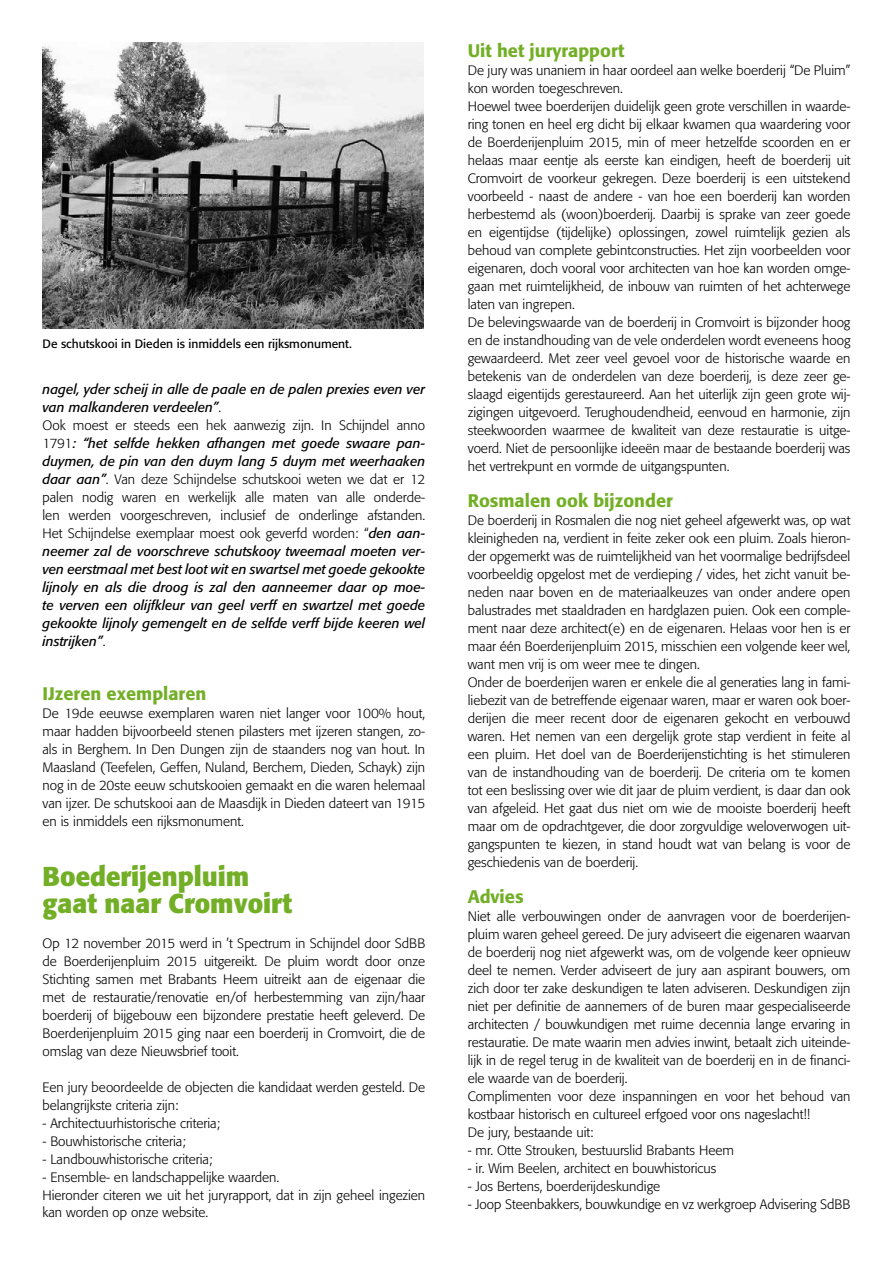
<style>
.page{position:relative;width:893px;height:1263px;background:#fff}
.page>*{position:absolute;margin:0;border:0;box-sizing:border-box;transform-origin:0 0}
.t1{font:700 27px/27px "Formata";color:#73af26;scale:.95 1}
.t2{font:500 18px "Formata";color:#73af26}
.t3{font:300 13.5px/18px "Formata";color:#000}
.t4{font:italic 13.5px/18px "Formata";color:#000}
.t5{font:12px "Formata";color:#000}
.s1{font-weight:300;font-style:normal}
</style>
<div class="page">
<img style="left:43px;top:43px;width:381px;height:285px">
<p class="t5" style="left:43px;top:337px;width:311px">De schutskooi in Dieden is inmiddels een rijksmonument.</p>
<p class="t4" style="left:43px;top:380px;width:384px">nagel, yder scheij in alle de paale en de palen prexies even ver van malkanderen verdeelen”<span class="s1">.<br>Ook moest er steeds een hek aanwezig zijn. In Schijndel anno 1791</span>: “het selfde hekken afhangen met goede swaare pan&shy;duymen, de pin van den duym lang 5 duym met weerhaaken daar aan”<span class="s1">. Van deze Schijndelse schutskooi weten we dat er 12 palen nodig waren en werkelijk alle maten van alle onderde&shy;len werden voorgeschreven, inclusief de onderlinge afstanden.<br>Het Schijndelse exemplaar moest ook geverfd worden: “</span>den aan&shy;neemer zal de voorschreve schutskooy tweemaal moeten ver&shy;ven eerstmaal met best loot wit en swartsel met goede gekookte lijnoly en als die droog is zal den aanneemer daar op moe&shy;te verven een olijfkleur van geel verff en swartzel met goede gekookte lijnoly gemengelt en de selfde verff bijde keeren wel instrijken”<span class="s1">.</span></p>
<h2 class="t2" style="left:43px;top:682px;width:165px">IJzeren exemplaren</h2>
<p class="t3" style="left:43px;top:704px;width:384px;text-align:justify">De 19de eeuwse exemplaren waren niet langer voor 100% hout, maar hadden bijvoorbeeld stenen pilasters met ijzeren stangen, zo&shy;als in Berghem. In Den Dungen zijn de staanders nog van hout. In Maasland (Teefelen, Geffen, Nuland, Berchem, Dieden, Schayk) zijn nog in de 20ste eeuw schutskooien gemaakt en die waren helemaal van ijzer. De schutskooi aan de Maasdijk in Dieden dateert van 1915 en is inmiddels een rijksmonument.</p>
<h1 class="t1" style="left:43px;top:862px;width:264px">Boederijenpluim gaat naar Cromvoirt</h1>
<p class="t3" style="left:43px;top:934px;width:384px;text-align:justify">Op 12 november 2015 werd in ’t Spectrum in Schijndel door SdBB de Boerderijenpluim 2015 uitgereikt. De pluim wordt door onze Stichting samen met Brabants Heem uitreikt aan de eigenaar die met de restauratie/renovatie en/of herbestemming van zijn/haar boerderij of bijgebouw een bijzondere prestatie heeft geleverd. De Boerderijenpluim 2015 ging naar een boerderij in Cromvoirt, die de omslag van deze Nieuwsbrief tooit.</p>
<p class="t3" style="left:43px;top:1078px;width:384px">Een jury beoordeelde de objecten die kandidaat werden gesteld. De belangrijkste criteria zijn:</p>
<p class="t3" style="left:43px;top:1114px;width:179px">- Architectuurhistorische criteria;</p>
<p class="t3" style="left:43px;top:1132px;width:145px">- Bouwhistorische criteria;</p>
<p class="t3" style="left:43px;top:1150px;width:171px">- Landbouwhistorische criteria;</p>
<p class="t3" style="left:43px;top:1169px;width:384px;line-height:17.5px">- Ensemble- en landschappelijke waarden.<br>Hieronder citeren we uit het juryrapport, dat in zijn geheel ingezien kan worden op onze website.</p>
<h2 class="t2" style="left:468px;top:39px;width:158px">Uit het juryrapport</h2>
<p class="t3" style="left:468px;top:61px;width:384px">De jury was unaniem in haar oordeel aan welke boerderij “De Pluim” kon worden toegeschreven.<br>Hoewel twee boerderijen duidelijk geen grote verschillen in waarde&shy;ring tonen en heel erg dicht bij elkaar kwamen qua waardering voor de Boerderijenpluim 2015, min of meer hetzelfde scoorden en er helaas maar eentje als eerste kan eindigen, heeft de boerderij uit Cromvoirt de voorkeur gekregen. Deze boerderij is een uitstekend voorbeeld - naast de andere - van hoe een boerderij kan worden herbestemd als (woon)boerderij. Daarbij is sprake van zeer goede en eigentijdse (tijdelijke) oplossingen, zowel ruimtelijk gezien als behoud van complete gebintconstructies. Het zijn voorbeelden voor eigenaren, doch vooral voor architecten van hoe kan worden omge&shy;gaan met ruimtelijkheid, de inbouw van ruimten of het achterwege laten van ingrepen.<br>De belevingswaarde van de boerderij in Cromvoirt is bijzonder hoog en de instandhouding van de vele onderdelen wordt eveneens hoog gewaardeerd. Met zeer veel gevoel voor de historische waarde en betekenis van de onderdelen van deze boerderij, is deze zeer ge&shy;slaagd eigentijds gerestaureerd. Aan het uiterlijk zijn geen grote wij&shy;zigingen uitgevoerd. Terughoudendheid, eenvoud en harmonie, zijn steekwoorden waarmee de kwaliteit van deze restauratie is uitge&shy;voerd. Niet de persoonlijke ideeën maar de bestaande boerderij was het vertrekpunt en vormde de uitgangspunten.</p>
<h2 class="t2" style="left:468px;top:489px;width:207px">Rosmalen ook bijzonder</h2>
<p class="t3" style="left:468px;top:511px;width:384px">De boerderij in Rosmalen die nog niet geheel afgewerkt was, op wat kleinigheden na, verdient in feite zeker ook een pluim. Zoals hieron&shy;der opgemerkt was de ruimtelijkheid van het voormalige bedrijfsdeel voorbeeldig opgelost met de verdieping / vides, het zicht vanuit be&shy;neden naar boven en de materiaalkeuzes van onder andere open balustrades met staaldraden en hardglazen puien. Ook een comple&shy;ment naar deze architect(e) en de eigenaren. Helaas voor hen is er maar één Boerderijenpluim 2015, misschien een volgende keer wel, want men vrij is om weer mee te dingen.<br>Onder de boerderijen waren er enkele die al generaties lang in fami&shy;liebezit van de betreffende eigenaar waren, maar er waren ook boer&shy;derijen die meer recent door de eigenaren gekocht en verbouwd waren. Het nemen van een dergelijk grote stap verdient in feite al een pluim. Het doel van de Boerderijenstichting is het stimuleren van de instandhouding van de boerderij. De criteria om te komen tot een beslissing over wie dit jaar de pluim verdient, is daar dan ook van afgeleid. Het gaat dus niet om wie de mooiste boerderij heeft maar om de opdrachtgever, die door zorgvuldige weloverwogen uit&shy;gangspunten te kiezen, in stand houdt wat van belang is voor de geschiedenis van de boerderij.</p>
<h2 class="t2" style="left:468px;top:885px;width:57px">Advies</h2>
<p class="t3" style="left:468px;top:907px;width:384px">Niet alle verbouwingen onder de aanvragen voor de boerderijen&shy;pluim waren geheel gereed. De jury adviseert die eigenaren waarvan de boerderij nog niet afgewerkt was, om de volgende keer opnieuw deel te nemen. Verder adviseert de jury aan aspirant bouwers, om zich door ter zake deskundigen te laten adviseren. Deskundigen zijn niet per definitie de aannemers of de buren maar gespecialiseerde architecten / bouwkundigen met ruime decennia lange ervaring in restauratie. De mate waarin men advies inwint, betaalt zich uiteinde&shy;lijk in de regel terug in de kwaliteit van de boerderij en in de financi&shy;ële waarde van de boerderij.<br>Complimenten voor deze inspanningen en voor het behoud van kostbaar historisch en cultureel erfgoed voor ons nageslacht!!<br>De jury, bestaande uit:</p>
<p class="t3" style="left:468px;top:1141px;width:268px">- mr. Otte Strouken, bestuurslid Brabants Heem</p>
<p class="t3" style="left:468px;top:1159px;width:250px">- ir. Wim Beelen, architect en bouwhistoricus</p>
<p class="t3" style="left:468px;top:1177px;width:194px">- Jos Bertens, boerderijdeskundige</p>
<p class="t3" style="left:468px;top:1195px;width:384px">- Joop Steenbakkers, bouwkundige en vz werkgroep Advisering SdBB</p>
</div>
